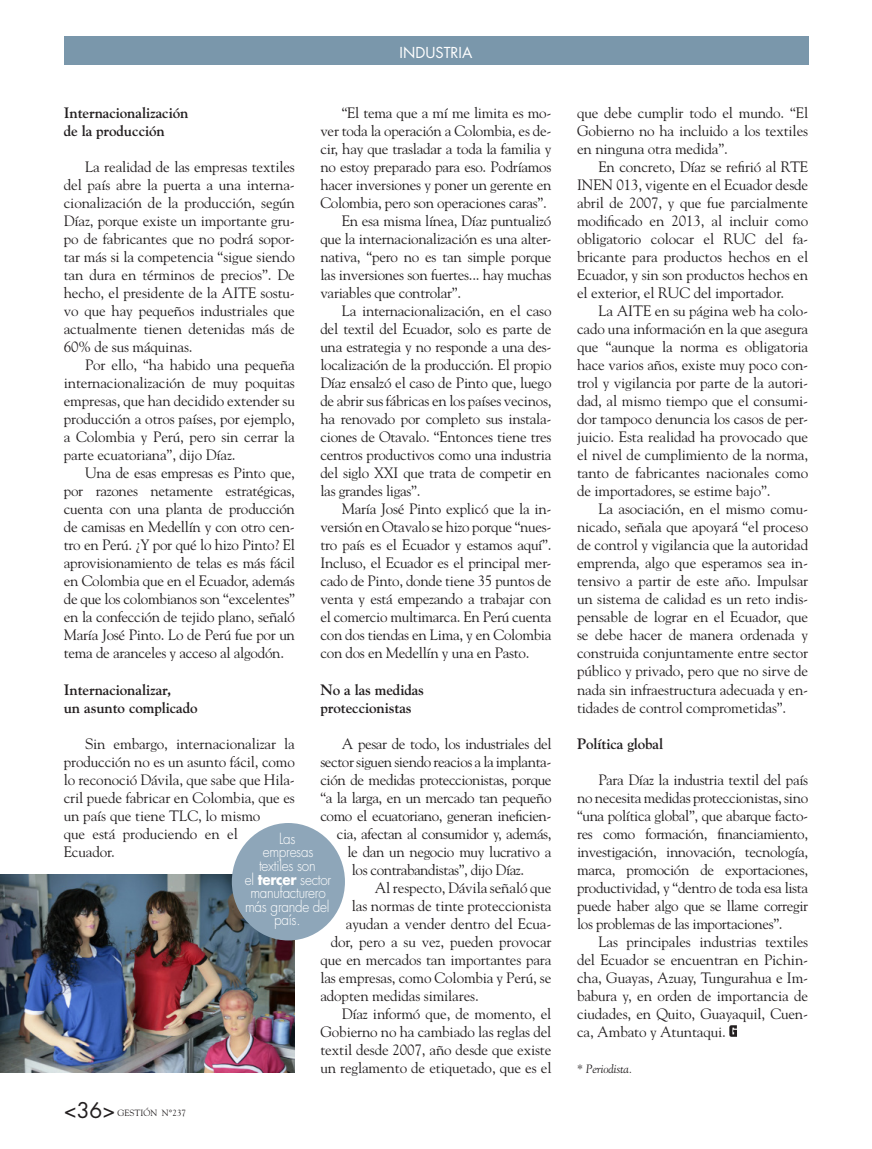
<style>
.page{position:relative;width:872px;height:1149px;background:#fff}
.page>*{position:absolute;margin:0;border:0;box-sizing:border-box;transform-origin:0 0}
.t1{font:21px "Futura";color:#231f20}
.t2{font:15px/18px "Goudy Std";letter-spacing:-.01em;color:#231f20;text-align:justify}
.t3{font:15px "Goudy Std";letter-spacing:-.03em;color:#231f20}
.t4{font:700 15px "Goudy Std";letter-spacing:-.01em;color:#231f20}
.List_Paragraph{font:300 15px/13.5px "Futura";letter-spacing:-.02em;color:#fff;text-align:center;scale:.9 1}
.t5{font:14.7px "Futura";color:#fff}
.t6{font:italic 12px "Goudy Std";letter-spacing:-.01em;color:#231f20}
.t7{font:9px "Goudy Std";color:#231f20}
.s1{font-weight:700}
.s2{font-style:inherit}
</style>
<div class="page">
<div style="left:64px;top:36px;width:744px;height:28px;background:#7a97ab"></div>
<svg style="left:729px;top:1025px;width:8px;height:11px"></svg>
<img style="left:0;top:874px;width:295px;height:197px">
<div style="left:232px;top:822px;width:113px;height:118px;background:#8ea6b9;border-radius:50%"></div>
<p class="t5" style="left:399px;top:43px;width:74px">INDUSTRIA</p>
<p class="t4" style="left:64px;top:104px;width:126px">Internacionalización</p>
<p class="t4" style="left:64px;top:122px;width:103px">de la producción</p>
<p class="t2" style="left:64px;top:158px;width:233px;text-indent:21px">La realidad de las empresas textiles del país abre la puerta a una interna&shy;cionalización de la producción, según Díaz, porque existe un importante gru&shy;po de fabricantes que no podrá sopor&shy;tar más si la competencia “sigue siendo tan dura en términos de precios”. De hecho, el presidente de la AITE sostu&shy;vo que hay pequeños industriales que actualmente tienen detenidas más de 60% de sus máquinas.</p>
<p class="t2" style="left:64px;top:356px;width:233px;text-indent:21px">Por ello, “ha habido una pequeña internacionalización de muy poquitas empresas, que han decidido extender su producción a otros países, por ejemplo, a Colombia y Perú, pero sin cerrar la parte ecuatoriana”, dijo Díaz.</p>
<p class="t2" style="left:64px;top:464px;width:233px;text-indent:21px">Una de esas empresas es Pinto que, por razones netamente estratégicas, cuenta con una planta de producción de camisas en Medellín y con otro cen&shy;tro en Perú. ¿Y por qué lo hizo Pinto? El aprovisionamiento de telas es más fácil en Colombia que en el Ecuador, además de que los colombianos son “excelentes” en la confección de tejido plano, señaló María José Pinto. Lo de Perú fue por un tema de aranceles y acceso al algodón.</p>
<p class="t4" style="left:64px;top:680px;width:109px">Internacionalizar,</p>
<p class="t4" style="left:64px;top:698px;width:135px">un asunto complicado</p>
<p class="t2" style="left:64px;top:734px;width:233px;text-align:left;text-indent:21px">Sin embargo, internacionalizar la producción no es un asunto fácil, como lo reconoció Dávila, que sabe que Hila&shy;cril puede fabricar en Colombia, que es un país que tiene TLC, lo mismo<br>que está produciendo en el<br>Ecuador.</p>
<p class="t2" style="left:320px;top:104px;width:232px;text-indent:21px">“El tema que a mí me limita es mo&shy;ver toda la operación a Colombia, es de&shy;cir, hay que trasladar a toda la familia y no estoy preparado para eso. Podríamos hacer inversiones y poner un gerente en Colombia, pero son operaciones caras”.</p>
<p class="t2" style="left:320px;top:212px;width:232px;text-indent:21px">En esa misma línea, Díaz puntualizó que la internacionalización es una alter&shy;nativa, “pero no es tan simple porque las inversiones son fuertes... hay muchas variables que controlar”.</p>
<p class="t2" style="left:320px;top:302px;width:232px;text-indent:21px">La internacionalización, en el caso del textil del Ecuador, solo es parte de una estrategia y no responde a una des&shy;localización de la producción. El propio Díaz ensalzó el caso de Pinto que, luego de abrir sus fábricas en los países vecinos, ha renovado por completo sus instala&shy;ciones de Otavalo. “Entonces tiene tres centros productivos como una industria del siglo XXI que trata de competir en las grandes ligas”.</p>
<p class="t2" style="left:320px;top:500px;width:232px;text-indent:21px">María José Pinto explicó que la in&shy;versión en Otavalo se hizo porque “nues&shy;tro país es el Ecuador y estamos aquí”.<br>Incluso, el Ecuador es el principal mer&shy;cado de Pinto, donde tiene 35 puntos de venta y está empezando a trabajar con el comercio multimarca. En Perú cuenta con dos tiendas en Lima, y en Colombia con dos en Medellín y una en Pasto.</p>
<p class="t4" style="left:320px;top:680px;width:105px">No a las medidas</p>
<p class="t4" style="left:320px;top:698px;width:93px">proteccionistas</p>
<p class="t3" style="left:342px;top:733px;width:211px">A pesar de todo, los industriales del</p>
<p class="t3" style="left:320px;top:751px;width:232px">sector siguen siendo reacios a la implanta-</p>
<p class="t3" style="left:320px;top:769px;width:232px">ción de medidas proteccionistas, porque</p>
<p class="t3" style="left:320px;top:787px;width:232px">“a la larga, en un mercado tan pequeño</p>
<p class="t3" style="left:320px;top:805px;width:232px">como el ecuatoriano, generan ineficien-</p>
<p class="t3" style="left:337px;top:823px;width:216px">cia, afectan al consumidor y, además,</p>
<p class="t3" style="left:347px;top:841px;width:206px">le dan un negocio muy lucrativo a</p>
<p class="t3" style="left:352px;top:859px;width:174px">los contrabandistas”, dijo Díaz.</p>
<p class="t2" style="left:375px;top:878px;width:178px">Al respecto, Dávila señaló que</p>
<p class="t2" style="left:352px;top:896px;width:201px">las normas de tinte proteccionista</p>
<p class="t2" style="left:346px;top:914px;width:207px">ayudan a vender dentro del Ecua-</p>
<p class="t2" style="left:331px;top:932px;width:222px">dor, pero a su vez, pueden provocar</p>
<p class="t2" style="left:320px;top:950px;width:232px">que en mercados tan importantes para</p>
<p class="t2" style="left:320px;top:968px;width:232px">las empresas, como Colombia y Perú, se</p>
<p class="t2" style="left:320px;top:986px;width:160px">adopten medidas similares.</p>
<p class="t2" style="left:320px;top:1004px;width:232px;text-indent:21px">Díaz informó que, de momento, el Gobierno no ha cambiado las reglas del textil desde 2007, año desde que existe un reglamento de etiquetado, que es el</p>
<p class="List_Paragraph" style="left:263px;top:831px;width:58px">Las empresas</p>
<p class="List_Paragraph" style="left:259px;top:858px;width:64px">textiles son</p>
<p class="List_Paragraph" style="left:245px;top:872px;width:97px">el <span class="s1">tercer</span> sector manufacturero</p>
<p class="List_Paragraph" style="left:245px;top:899px;width:95px">más grande del país.</p>
<p class="t1" style="left:64px;top:1095px;width:53px">&lt;<span class="s2">36</span>&gt;</p>
<p class="t7" style="left:117px;top:1107px;width:70px">GESTIÓN N°237</p>
<p class="t2" style="left:577px;top:104px;width:233px">que debe cumplir todo el mundo. “El Gobierno no ha incluido a los textiles en ninguna otra medida”.</p>
<p class="t2" style="left:577px;top:158px;width:233px;text-indent:21px">En concreto, Díaz se refirió al RTE INEN 013, vigente en el Ecuador desde abril de 2007, y que fue parcialmente modificado en 2013, al incluir como obligatorio colocar el RUC del fa&shy;bricante para productos hechos en el Ecuador, y sin son productos hechos en el exterior, el RUC del importador.</p>
<p class="t2" style="left:577px;top:302px;width:233px;text-indent:21px">La AITE en su página web ha colo&shy;cado una información en la que asegura que “aunque la norma es obligatoria hace varios años, existe muy poco con&shy;trol y vigilancia por parte de la autori&shy;dad, al mismo tiempo que el consumi&shy;dor tampoco denuncia los casos de per&shy;juicio. Esta realidad ha provocado que el nivel de cumplimiento de la norma, tanto de fabricantes nacionales como de importadores, se estime bajo”.</p>
<p class="t2" style="left:577px;top:500px;width:233px;text-indent:21px">La asociación, en el mismo comu&shy;nicado, señala que apoyará “el proceso de control y vigilancia que la autoridad emprenda, algo que esperamos sea in&shy;tensivo a partir de este año. Impulsar un sistema de calidad es un reto indis&shy;pensable de lograr en el Ecuador, que se debe hacer de manera ordenada y construida conjuntamente entre sector público y privado, pero que no sirve de nada sin infraestructura adecuada y en&shy;tidades de control comprometidas”.</p>
<p class="t4" style="left:577px;top:734px;width:88px">Política global</p>
<p class="t2" style="left:577px;top:770px;width:233px;text-indent:21px">Para Díaz la industria textil del país no necesita medidas proteccionistas, sino “una política global”, que abarque facto&shy;res como formación, financiamiento, investigación, innovación, tecnología, marca, promoción de exportaciones, productividad, y “dentro de toda esa lista puede haber algo que se llame corregir los problemas de las importaciones”.</p>
<p class="t2" style="left:577px;top:932px;width:233px;text-indent:21px">Las principales industrias textiles del Ecuador se encuentran en Pichin&shy;cha, Guayas, Azuay, Tungurahua e Im&shy;babura y, en orden de importancia de ciudades, en Quito, Guayaquil, Cuen&shy;ca, Ambato y Atuntaqui.</p>
<p class="t6" style="left:577px;top:1061px;width:57px">* Periodista.</p>
</div>
